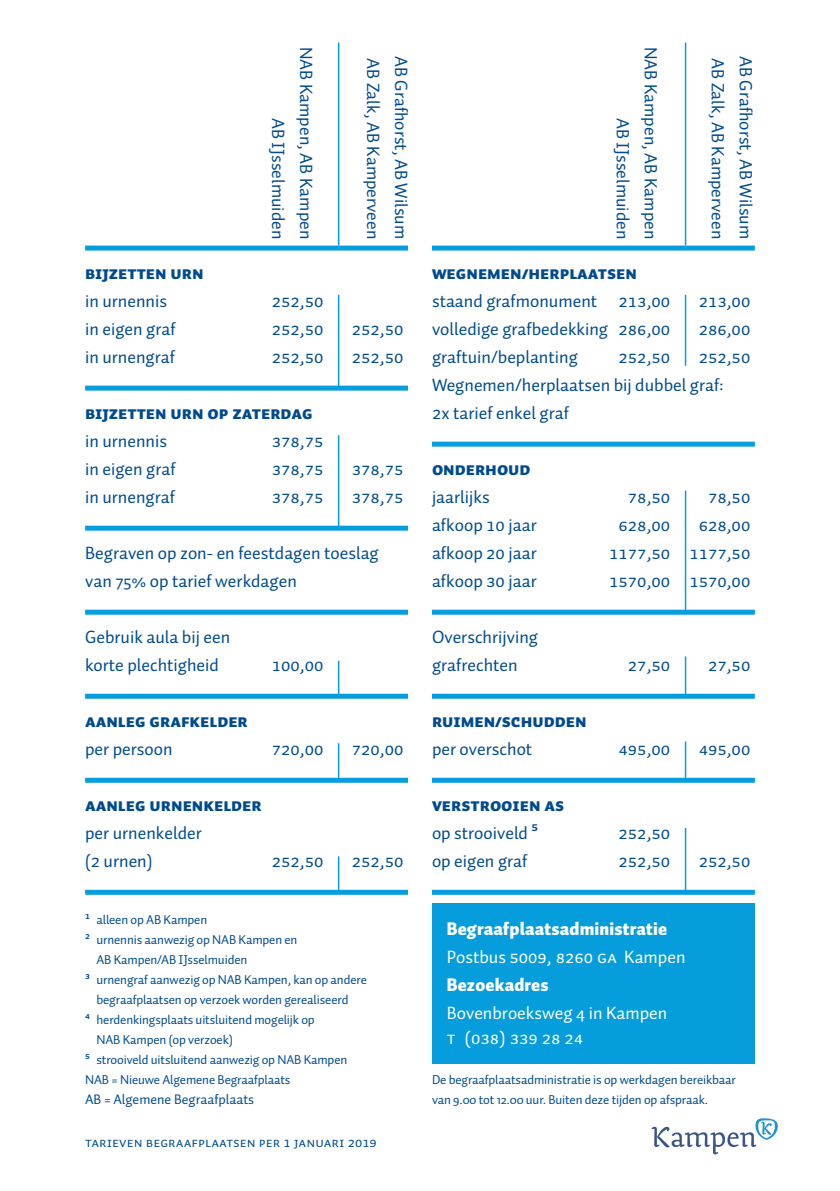
<style>
.page{position:relative;width:840px;height:1191px;background:#fff}
.page>*{position:absolute;margin:0;border:0;box-sizing:border-box;transform-origin:0 0}
.t1{font:18px/28px "Auto 1";color:#004a8d}
.t2{font:18px "Auto 1 Regular Sm Cp";color:#004a8d}
.t3{font:18px "Auto 1 Black Sm Cp";color:#004a8d}
.t4{font:18px/28px "Auto 1";color:#fff}
.t5{font:900 18px "Auto 1";letter-spacing:.01em;color:#fff}
.t6{font:18px "Auto 1 Regular Sm Cp";color:#fff}
.t7{font:14px "Auto 1 Regular Sm Cp";color:#004a8d}
.t8{font:14px "Auto 1";color:#004a8d}
.t9{font:13px/20px "Auto 1";letter-spacing:-.01em;color:#004a8d}
.s1{font-family:"Auto 1 Regular Sm Cp"}
.s2{font-weight:900}
</style>
<div class="page">
<div style="left:85px;top:245px;width:323px;height:5px;background:#069ddc"></div>
<div style="left:85px;top:385px;width:323px;height:5px;background:#069ddc"></div>
<div style="left:85px;top:525px;width:323px;height:5px;background:#069ddc"></div>
<div style="left:85px;top:609px;width:323px;height:5px;background:#069ddc"></div>
<div style="left:85px;top:693px;width:323px;height:5px;background:#069ddc"></div>
<div style="left:85px;top:777px;width:323px;height:5px;background:#069ddc"></div>
<div style="left:85px;top:889px;width:323px;height:5px;background:#069ddc"></div>
<div style="left:432px;top:245px;width:322px;height:5px;background:#069ddc"></div>
<div style="left:432px;top:441px;width:322px;height:5px;background:#069ddc"></div>
<div style="left:432px;top:609px;width:322px;height:5px;background:#069ddc"></div>
<div style="left:432px;top:693px;width:322px;height:5px;background:#069ddc"></div>
<div style="left:432px;top:777px;width:322px;height:5px;background:#069ddc"></div>
<div style="left:432px;top:889px;width:322px;height:5px;background:#069ddc"></div>
<hr style="left:338px;top:43px;width:1px;height:202px;background:#069ddc">
<hr style="left:338px;top:295px;width:1px;height:93px;background:#069ddc">
<hr style="left:338px;top:435px;width:1px;height:94px;background:#069ddc">
<hr style="left:338px;top:660px;width:1px;height:34px;background:#069ddc">
<hr style="left:338px;top:743px;width:1px;height:38px;background:#069ddc">
<hr style="left:338px;top:856px;width:1px;height:35px;background:#069ddc">
<hr style="left:684px;top:43px;width:2px;height:202px;background:#069ddc">
<hr style="left:684px;top:295px;width:2px;height:71px;background:#069ddc">
<hr style="left:684px;top:490px;width:2px;height:124px;background:#069ddc">
<hr style="left:684px;top:656px;width:2px;height:40px;background:#069ddc">
<hr style="left:684px;top:741px;width:2px;height:40px;background:#069ddc">
<hr style="left:684px;top:828px;width:2px;height:63px;background:#069ddc">
<div style="left:432px;top:903px;width:321px;height:160px;background:#069ddc"></div>
<svg style="left:651px;top:1118px;width:126px;height:36px"></svg>
<p class="t1" style="left:292px;top:118px;width:123px;rotate:90deg">AB IJsselmuiden</p>
<p class="t1" style="left:320px;top:47px;width:194px;rotate:90deg">NAB Kampen, AB Kampen</p>
<p class="t1" style="left:665px;top:47px;width:194px;rotate:90deg">NAB Kampen, AB Kampen</p>
<p class="t1" style="left:387px;top:58px;width:182px;rotate:90deg">AB Zalk, AB Kamperveen</p>
<p class="t1" style="left:759px;top:56px;width:185px;rotate:90deg">AB Grafhorst, AB Wilsum</p>
<p class="t1" style="left:415px;top:56px;width:185px;rotate:90deg">AB Grafhorst, AB Wilsum</p>
<p class="t1" style="left:731px;top:58px;width:182px;rotate:90deg">AB Zalk, AB Kamperveen</p>
<p class="t1" style="left:637px;top:118px;width:123px;rotate:90deg">AB IJsselmuiden</p>
<p class="t3" style="left:85px;top:264px;width:120px">Bijzetten urn</p>
<p class="t1" style="left:85px;top:286px;width:83px">in urnennis</p>
<p class="t2" style="left:271px;top:293px;width:53px">252,50</p>
<p class="t1" style="left:85px;top:314px;width:92px">in eigen graf</p>
<p class="t2" style="left:271px;top:321px;width:53px">252,50</p>
<p class="t2" style="left:351px;top:321px;width:53px">252,50</p>
<p class="t1" style="left:85px;top:342px;width:91px">in urnengraf</p>
<p class="t2" style="left:271px;top:349px;width:53px">252,50</p>
<p class="t2" style="left:351px;top:349px;width:53px">252,50</p>
<p class="t3" style="left:85px;top:404px;width:229px">Bijzetten urn op zaterdag</p>
<p class="t1" style="left:85px;top:426px;width:83px">in urnennis</p>
<p class="t2" style="left:271px;top:433px;width:53px">378,75</p>
<p class="t1" style="left:85px;top:454px;width:92px">in eigen graf</p>
<p class="t2" style="left:271px;top:461px;width:53px">378,75</p>
<p class="t2" style="left:351px;top:461px;width:53px">378,75</p>
<p class="t1" style="left:85px;top:482px;width:91px">in urnengraf</p>
<p class="t2" style="left:271px;top:489px;width:53px">378,75</p>
<p class="t2" style="left:351px;top:489px;width:53px">378,75</p>
<p class="t1" style="left:85px;top:538px;width:295px">Begraven op zon- en feestdagen toeslag van 75% op tarief werkdagen</p>
<p class="t1" style="left:85px;top:622px;width:146px">Gebruik aula bij een</p>
<p class="t1" style="left:85px;top:650px;width:135px">korte plechtigheid</p>
<p class="t2" style="left:271px;top:657px;width:53px">100,00</p>
<p class="t3" style="left:85px;top:712px;width:164px">Aanleg grafkelder</p>
<p class="t1" style="left:85px;top:734px;width:89px">per persoon</p>
<p class="t2" style="left:271px;top:741px;width:53px">720,00</p>
<p class="t2" style="left:351px;top:741px;width:53px">720,00</p>
<p class="t3" style="left:85px;top:796px;width:178px">Aanleg urnenkelder</p>
<p class="t1" style="left:85px;top:818px;width:118px">per urnenkelder (<span class="s1">2</span> urnen)</p>
<p class="t2" style="left:271px;top:853px;width:53px">252,50</p>
<p class="t2" style="left:351px;top:853px;width:53px">252,50</p>
<p class="t9" style="left:85px;top:909px;width:123px"><sup>1</sup> alleen op AB Kampen</p>
<p class="t9" style="left:96px;top:929px;width:202px;text-indent:-11px"><sup>2</sup> urnennis aanwezig op NAB Kampen en<br>AB Kampen/AB IJsselmuiden</p>
<p class="t9" style="left:85px;top:969px;width:283px;text-align:center"><sup>3</sup> urnengraf aanwezig op NAB Kampen, kan op andere begraafplaatsen op verzoek worden gerealiseerd</p>
<p class="t9" style="left:96px;top:1009px;width:220px;text-indent:-11px"><sup>4</sup> herdenkingsplaats uitsluitend mogelijk op<br>NAB Kampen (op verzoek)</p>
<p class="t9" style="left:85px;top:1049px;width:263px"><sup>5</sup> strooiveld uitsluitend aanwezig op NAB Kampen</p>
<p class="t9" style="left:85px;top:1069px;width:207px">NAB = Nieuwe Algemene Begraafplaats</p>
<p class="t8" style="left:85px;top:1090px;width:170px">AB = Algemene Begraafplaats</p>
<p class="t7" style="left:85px;top:1136px;width:293px">Tarieven begraafplaatsen per 1 januari 2019</p>
<p class="t3" style="left:432px;top:264px;width:206px">Wegnemen/herplaatsen</p>
<p class="t1" style="left:432px;top:286px;width:240px">staand grafmonument <span class="s1">213,00</span></p>
<p class="t2" style="left:698px;top:293px;width:53px">213,00</p>
<p class="t1" style="left:432px;top:314px;width:240px">volledige grafbedekking <span class="s1">286,00</span></p>
<p class="t2" style="left:698px;top:321px;width:53px">286,00</p>
<p class="t1" style="left:432px;top:342px;width:147px">graftuin/beplanting</p>
<p class="t2" style="left:618px;top:349px;width:53px">252,50</p>
<p class="t2" style="left:698px;top:349px;width:53px">252,50</p>
<p class="t1" style="left:432px;top:370px;width:293px">Wegnemen/herplaatsen bij dubbel graf:<br><span class="s1">2</span>x tarief enkel graf</p>
<p class="t3" style="left:432px;top:460px;width:100px">Onderhoud</p>
<p class="t1" style="left:432px;top:482px;width:59px">jaarlijks</p>
<p class="t2" style="left:627px;top:489px;width:44px">78,50</p>
<p class="t2" style="left:707px;top:489px;width:44px">78,50</p>
<p class="t1" style="left:432px;top:510px;width:106px">afkoop <span class="s1">10</span> jaar</p>
<p class="t2" style="left:618px;top:517px;width:53px">628,00</p>
<p class="t2" style="left:698px;top:517px;width:53px">628,00</p>
<p class="t1" style="left:432px;top:538px;width:106px">afkoop <span class="s1">20</span> jaar</p>
<p class="t2" style="left:609px;top:545px;width:142px">1177,50 1177,50</p>
<p class="t1" style="left:432px;top:566px;width:106px">afkoop <span class="s1">30</span> jaar</p>
<p class="t2" style="left:609px;top:573px;width:142px">1570,00 1570,00</p>
<p class="t1" style="left:432px;top:622px;width:107px">Overschrijving grafrechten</p>
<p class="t2" style="left:627px;top:657px;width:44px">27,50</p>
<p class="t2" style="left:707px;top:657px;width:44px">27,50</p>
<p class="t3" style="left:432px;top:712px;width:156px">Ruimen/schudden</p>
<p class="t1" style="left:432px;top:734px;width:102px">per overschot</p>
<p class="t2" style="left:618px;top:741px;width:53px">495,00</p>
<p class="t2" style="left:698px;top:741px;width:53px">495,00</p>
<p class="t3" style="left:432px;top:796px;width:134px">Verstrooien as</p>
<p class="t1" style="left:432px;top:818px;width:108px">op strooiveld <sup>5</sup></p>
<p class="t2" style="left:618px;top:825px;width:53px">252,50</p>
<p class="t1" style="left:432px;top:846px;width:97px">op eigen graf</p>
<p class="t2" style="left:618px;top:853px;width:53px">252,50</p>
<p class="t2" style="left:698px;top:853px;width:53px">252,50</p>
<p class="t5" style="left:446px;top:917px;width:222px">Begraafplaatsadministratie</p>
<p class="t4" style="left:446px;top:942px;width:240px">Postbus <span class="s1">5009, 8260 GA</span> Kampen<br><span class="s2">Bezoekadres</span></p>
<p class="t4" style="left:446px;top:998px;width:222px">Bovenbroeksweg 4 in Kampen</p>
<p class="t6" style="left:446px;top:1030px;width:138px">t (038) 339 28 24</p>
<p class="t9" style="left:432px;top:1069px;width:305px">De begraafplaatsadministratie is op werkdagen bereikbaar van 9.00 tot 12.00 uur. Buiten deze tijden op afspraak.</p>
</div>
